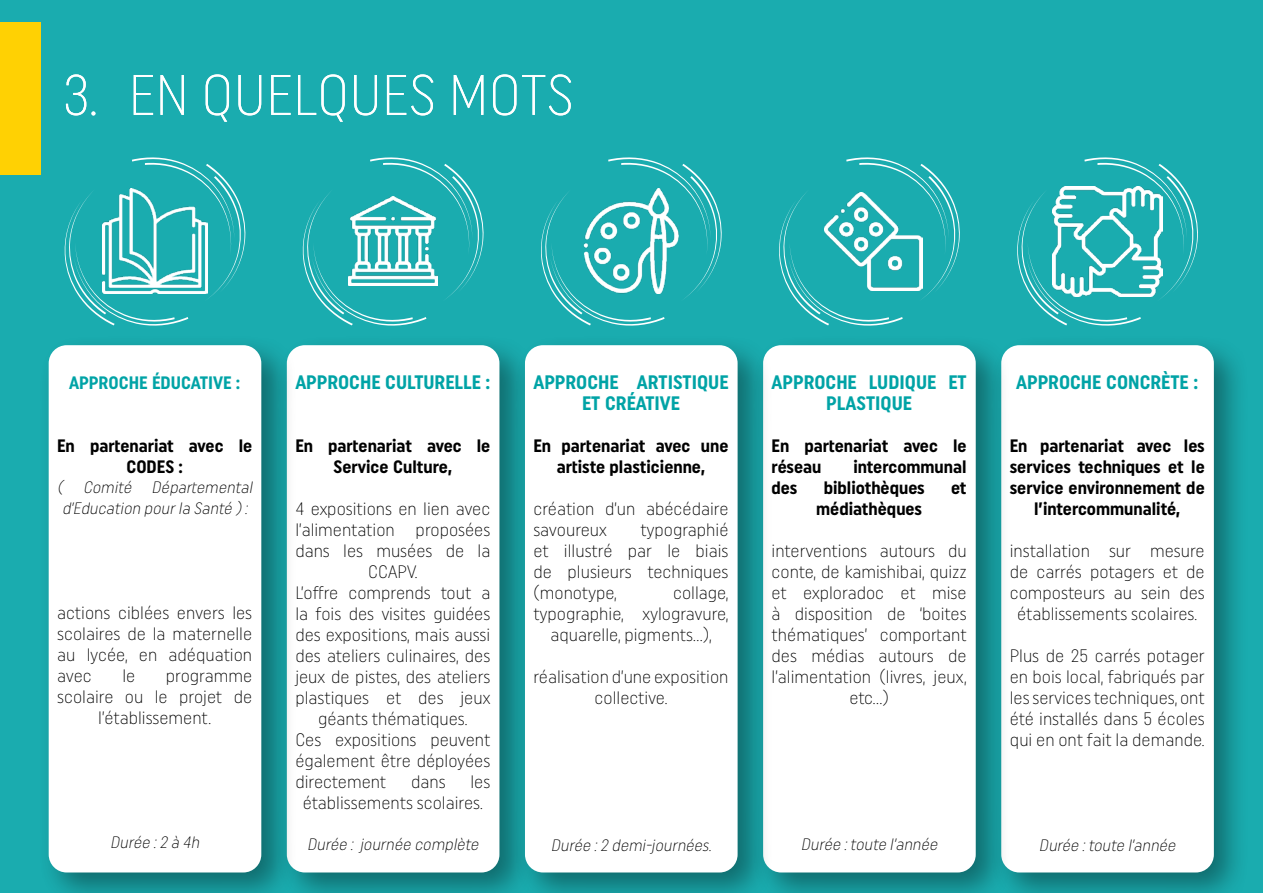
<style>
.page{position:relative;width:1263px;height:893px;background:#1aacaf}
.page>*{position:absolute;margin:0;border:0;box-sizing:border-box;transform-origin:0 0}
.t1{font:300 57px "Uniform Condensed";color:#fff}
.t2{font:700 19.5px/21px "Uniform Condensed";color:#00a3a6;text-align:center}
.t3{font:300 18px/21px "Uniform Condensed";color:#000;text-align:center}
.t4{font:700 18px/21px "Uniform Condensed";color:#000;text-align:center}
.t5{font:700 18px "Uniform Condensed";color:#00a3a6}
.t6{font:italic 300 16.5px/21px "Uniform Condensed";color:#000}
</style>
<div class="page">
<div style="left:990px;top:334px;width:260px;height:559px;background:#000;opacity:.38"></div>
<div style="left:1001px;top:345px;width:213px;height:527px;background:#fff;border-radius:18px"></div>
<svg style="left:1017px;top:157px;width:181px;height:169px"></svg>
<img style="left:1052px;top:186px;width:111px;height:111px">
<div style="left:752px;top:334px;width:260px;height:559px;background:#000;opacity:.38"></div>
<div style="left:763px;top:345px;width:213px;height:527px;background:#fff;border-radius:18px"></div>
<svg style="left:779px;top:157px;width:181px;height:169px"></svg>
<img style="left:824px;top:192px;width:98px;height:98px">
<div style="left:276px;top:334px;width:260px;height:559px;background:#000;opacity:.38"></div>
<div style="left:287px;top:345px;width:212px;height:527px;background:#fff;border-radius:18px"></div>
<svg style="left:302px;top:157px;width:182px;height:169px"></svg>
<img style="left:348px;top:197px;width:90px;height:89px">
<div style="left:514px;top:334px;width:260px;height:559px;background:#000;opacity:.38"></div>
<div style="left:525px;top:345px;width:213px;height:527px;background:#fff;border-radius:18px"></div>
<svg style="left:541px;top:157px;width:181px;height:169px"></svg>
<img style="left:579px;top:189px;width:105px;height:105px">
<div style="left:38px;top:334px;width:260px;height:559px;background:#000;opacity:.38"></div>
<div style="left:49px;top:345px;width:212px;height:527px;background:#fff;border-radius:18px"></div>
<svg style="left:64px;top:157px;width:182px;height:169px"></svg>
<img style="left:102px;top:189px;width:106px;height:105px">
<div style="left:0;top:22px;width:40px;height:152px;background:#ffd103"></div>
<h1 class="t1" style="left:63px;top:61px;width:513px">3. EN QUELQUES MOTS</h1>
<p class="t5" style="left:69px;top:372px;width:173px">APPROCHE ÉDUCATIVE :</p>
<p class="t4" style="left:57px;top:435px;width:196px">En partenariat avec le<br>CODES :</p>
<p class="t6" style="left:57px;top:476px;width:200px">( Comité Départemental d’Education pourla Santé ):</p>
<p class="t3" style="left:57px;top:602px;width:197px;text-align:justify">actions ciblées envers les scolaires de la maternelle au lycée, en adéquation avec</p>
<p class="t3" style="left:122px;top:665px;width:14px">le</p>
<p class="t3" style="left:166px;top:665px;width:88px">programme</p>
<p class="t3" style="left:57px;top:686px;width:196px">scolaire ou le projet de</p>
<p class="t3" style="left:98px;top:707px;width:114px">l’établissement.</p>
<p class="t6" style="left:110px;top:832px;width:94px">Durée :2 à 4h</p>
<p class="t2" style="left:295px;top:372px;width:197px">APPROCHE CULTURELLE :</p>
<p class="t4" style="left:295px;top:435px;width:196px">En partenariat avec le<br>Service Culture,</p>
<p class="t3" style="left:295px;top:498px;width:197px">4 expositions en lien avec</p>
<p class="t3" style="left:295px;top:519px;width:197px">l’alimentation proposées</p>
<p class="t3" style="left:295px;top:540px;width:197px">dans les musées de la</p>
<p class="t3" style="left:368px;top:561px;width:51px">CCAPV.</p>
<p class="t3" style="left:295px;top:582px;width:196px">L’offre comprends tout a</p>
<p class="t3" style="left:295px;top:603px;width:196px">la fois des visites guidées</p>
<p class="t3" style="left:295px;top:624px;width:196px">des expositions, mais aussi</p>
<p class="t3" style="left:295px;top:645px;width:197px">des ateliers culinaires, des</p>
<p class="t3" style="left:295px;top:666px;width:196px">jeux de pistes, des ateliers</p>
<p class="t3" style="left:295px;top:687px;width:196px">plastiques et des jeux</p>
<p class="t3" style="left:318px;top:708px;width:151px">géants thématiques.</p>
<p class="t3" style="left:295px;top:729px;width:197px">Ces expositions peuvent</p>
<p class="t3" style="left:295px;top:750px;width:197px">également être déployées</p>
<p class="t3" style="left:295px;top:771px;width:92px">directement</p>
<p class="t3" style="left:411px;top:771px;width:36px">dans</p>
<p class="t3" style="left:303px;top:771px;width:189px;text-align:left;text-indent:168px">les établissements scolaires.</p>
<p class="t6" style="left:307px;top:833px;width:176px">Durée : journée complète</p>
<p class="t2" style="left:533px;top:372px;width:197px">APPROCHE ARTISTIQUE<br>ET CRÉATIVE</p>
<p class="t4" style="left:533px;top:435px;width:196px">En partenariat avec une artiste plasticienne,</p>
<p class="t3" style="left:533px;top:498px;width:196px;text-align:left">création d’un abécédaire savoureux</p>
<p class="t3" style="left:533px;top:519px;width:197px;text-align:justify;text-indent:107px">typographié et illustré par le biais de plusieurs techniques (monotype,</p>
<p class="t3" style="left:673px;top:582px;width:57px">collage,</p>
<p class="t3" style="left:533px;top:603px;width:196px">typographie, xylogravure,</p>
<p class="t3" style="left:550px;top:624px;width:163px">aquarelle, pigments…),</p>
<p class="t3" style="left:533px;top:666px;width:196px">réalisation d’une exposition collective.</p>
<p class="t6" style="left:551px;top:835px;width:165px">Durée :2 demi-journées.</p>
<p class="t2" style="left:772px;top:372px;width:196px">APPROCHE LUDIQUE ET<br>PLASTIQUE</p>
<p class="t4" style="left:772px;top:435px;width:196px;text-align:left">En partenariat avec le réseau</p>
<p class="t4" style="left:853px;top:456px;width:115px">intercommunal</p>
<p class="t4" style="left:772px;top:477px;width:27px">des</p>
<p class="t4" style="left:824px;top:477px;width:103px">bibliothèques</p>
<p class="t4" style="left:951px;top:477px;width:17px">et</p>
<p class="t4" style="left:816px;top:498px;width:107px">médiathèques</p>
<p class="t3" style="left:772px;top:540px;width:197px">interventions autours du conte, de kamishibai, quizz et exploradoc et mise à disposition de ‘boites thématiques’ comportant des médias autours de l’alimentation (livres, jeux, etc…)</p>
<p class="t6" style="left:801px;top:833px;width:142px">Durée :toute l’année</p>
<p class="t2" style="left:1016px;top:372px;width:184px">APPROCHE CONCRÈTE :</p>
<p class="t4" style="left:1010px;top:435px;width:197px">En partenariat avec les services techniques et le service environnement de l’intercommunalité,</p>
<p class="t3" style="left:1010px;top:540px;width:197px">installation sur mesure de carrés potagers et de composteurs au sein des établissements scolaires.</p>
<p class="t3" style="left:1010px;top:645px;width:197px;text-align:justify">Plus de 25 carrés potager en bois local, fabriqués par les services techniques, ont été installés dans 5 écoles qui en ont fait la demande.</p>
<p class="t6" style="left:1039px;top:835px;width:142px">Durée :toute l’année</p>
</div>
